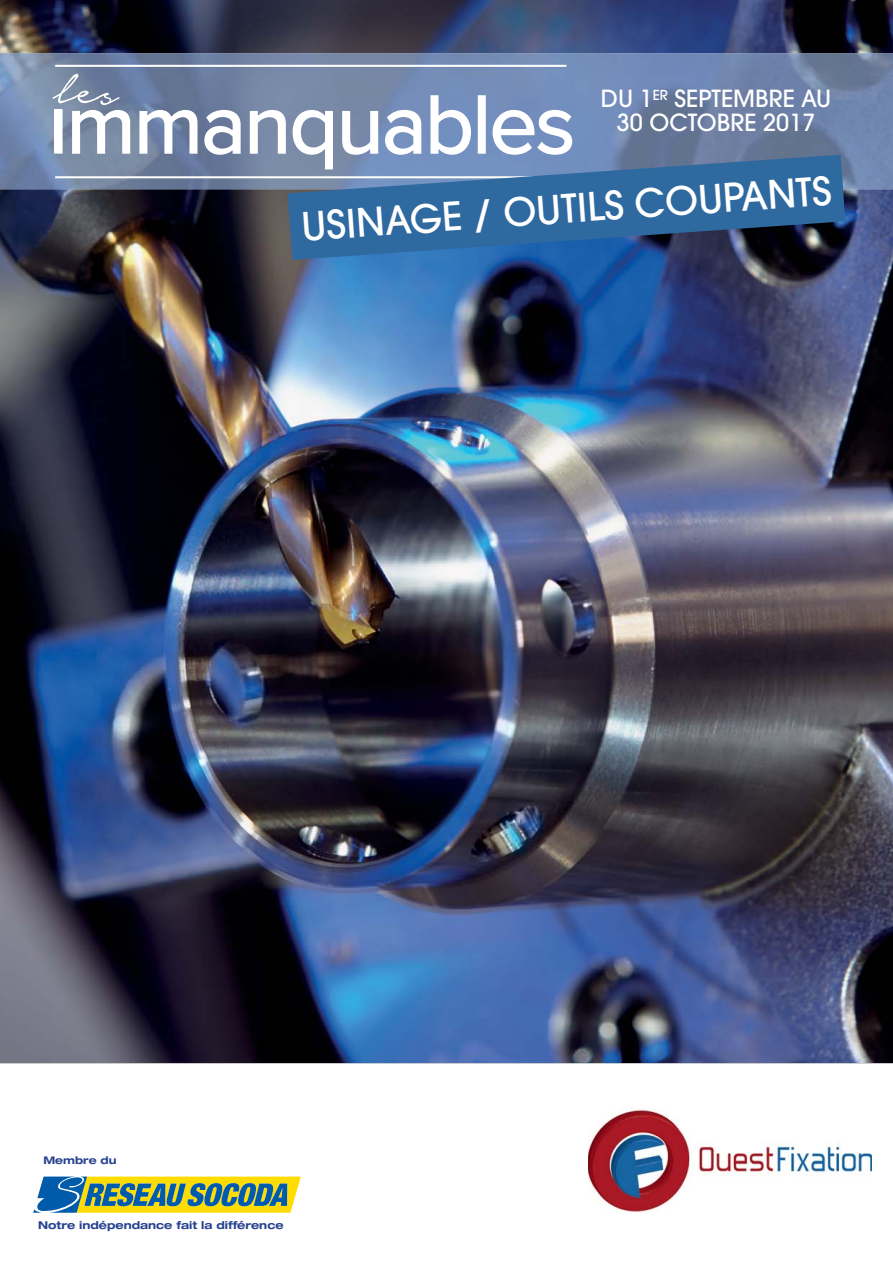
<style>
.page{position:relative;width:893px;height:1263px;background:#fff}
.page>*{position:absolute;margin:0;border:0;box-sizing:border-box;transform-origin:0 0}
.t1{font:500 39px "Avant Garde";color:#fff}
.t2{font:500 23.55px/23.5px "Avant Garde";color:#fff;text-align:center}
.t3{font:700 expanded 10.8px "Helvetica Neue LT Std";color:#25408e}
.t4{font:700 expanded 10.5px "Helvetica Neue LT Std";color:#25408e}
</style>
<div class="page">
<img style="left:0;top:0;width:893px;height:1063px">
<img style="left:0;top:53px;width:893px;height:136px">
<svg style="left:139px;top:109px;width:59px;height:46px"></svg>
<svg style="left:204px;top:109px;width:37px;height:47px"></svg>
<svg style="left:249px;top:109px;width:85px;height:61px"></svg>
<svg style="left:341px;top:109px;width:81px;height:46px"></svg>
<svg style="left:430px;top:94px;width:42px;height:61px"></svg>
<div style="left:478px;top:96px;width:7px;height:57px;background:#fff"></div>
<div style="left:478px;top:95px;width:8px;height:59px;border:2px solid #fff"></div>
<svg style="left:492px;top:109px;width:81px;height:46px"></svg>
<hr style="left:55px;top:65px;width:511px;height:2px;background:#fff">
<hr style="left:55px;top:176px;width:511px;height:2px;background:#fff">
<svg style="left:52px;top:74px;width:79px;height:81px"></svg>
<svg style="left:288px;top:155px;width:557px;height:105px;background:#39689a"></svg>
<img style="left:588px;top:1110px;width:284px;height:102px">
<svg style="left:33px;top:1176px;width:268px;height:37px;background:#8fa765"></svg>
<h2 class="t2" style="left:601px;top:89px;width:232px">DU 1<sup>ER</sup> SEPTEMBRE AU<br>30 OCTOBRE 2017</h2>
<h1 class="t1" style="left:301px;top:212px;width:533px;rotate:-4deg">USINAGE / OUTILS COUPANTS</h1>
<p class="t4" style="left:43px;top:1154px;width:75px">Membre du</p>
<p class="t3" style="left:38px;top:1219px;width:247px">Notre indépendance fait la différence</p>
</div>
